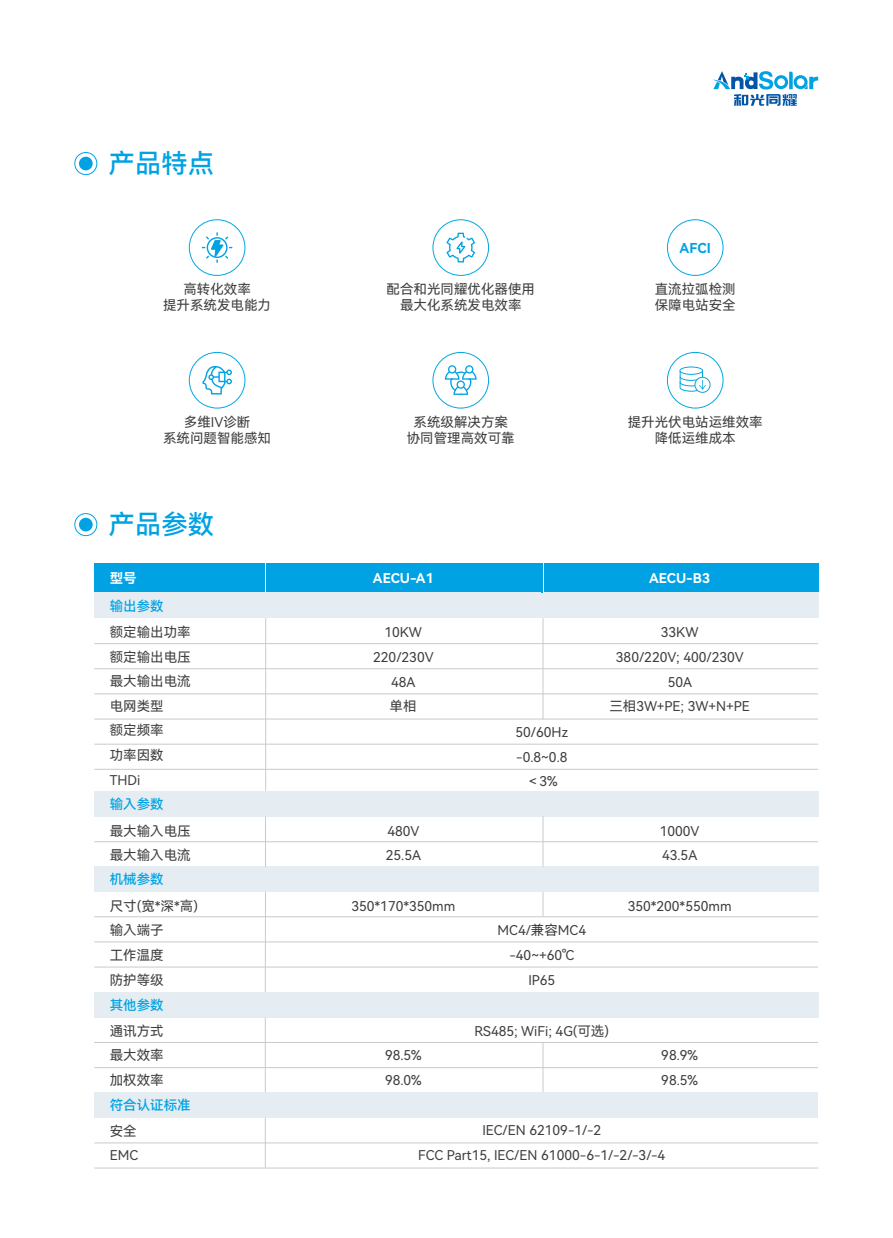
<style>
.page{position:relative;width:893px;height:1238px;background:#fff}
.page>*{position:absolute;margin:0;border:0;box-sizing:border-box;transform-origin:0 0}
.t1{font:26.4px "Harmony OS Sans SC Medium";color:#00a2e4}
.t2{font:13.65px "Harmony OS Sans SC Bold";color:#00a2e4}
.t3{font:13.5px/24.6px "Harmony OS Sans SC";color:#3e3e3f;text-align:center}
.t4{font:13.5px "Harmony OS Sans SC Medium";color:#00a2e4}
.t5{font:13.5px "Harmony OS Sans SC Bold";color:#fff}
</style>
<div class="page">
<div style="left:79px;top:157px;width:14px;height:13px;background:#00a2e4;border-radius:50%"></div>
<div style="left:75px;top:152px;width:22px;height:23px;border:1px solid #00a2e4;border-radius:50%"></div>
<svg style="left:713px;top:71px;width:105px;height:35px"></svg>
<div style="left:79px;top:517px;width:14px;height:14px;background:#00a2e4;border-radius:50%"></div>
<div style="left:75px;top:513px;width:22px;height:23px;border:1px solid #00a2e4;border-radius:50%"></div>
<hr style="left:94px;top:643px;width:724px;height:1px;background:#c9cacc">
<hr style="left:94px;top:668px;width:724px;height:1px;background:#c9cacc">
<hr style="left:94px;top:693px;width:724px;height:1px;background:#c9cacc">
<hr style="left:94px;top:718px;width:724px;height:1px;background:#c9cacc">
<hr style="left:94px;top:743px;width:724px;height:1px;background:#c9cacc">
<hr style="left:94px;top:769px;width:724px;height:1px;background:#c9cacc">
<hr style="left:94px;top:916px;width:724px;height:1px;background:#c9cacc">
<hr style="left:94px;top:941px;width:724px;height:1px;background:#c9cacc">
<hr style="left:94px;top:966px;width:724px;height:1px;background:#c9cacc">
<hr style="left:94px;top:1042px;width:724px;height:1px;background:#c9cacc">
<hr style="left:94px;top:1067px;width:724px;height:1px;background:#c9cacc">
<hr style="left:94px;top:1142px;width:724px;height:1px;background:#c9cacc">
<hr style="left:94px;top:1167px;width:724px;height:1px;background:#c9cacc">
<div style="left:94px;top:866px;width:171px;height:25px;background:#e5edf2"></div>
<div style="left:265px;top:866px;width:128px;height:25px;background:#e5edf2"></div>
<div style="left:393px;top:866px;width:300px;height:25px;background:#e5edf2"></div>
<div style="left:693px;top:866px;width:125px;height:25px;background:#e5edf2"></div>
<div style="left:94px;top:992px;width:171px;height:25px;background:#e5edf2"></div>
<div style="left:265px;top:992px;width:278px;height:25px;background:#e5edf2"></div>
<div style="left:543px;top:992px;width:275px;height:25px;background:#e5edf2"></div>
<div style="left:94px;top:1092px;width:171px;height:25px;background:#e5edf2"></div>
<div style="left:265px;top:1092px;width:553px;height:25px;background:#e5edf2"></div>
<div style="left:266px;top:563px;width:275px;height:29px;background:#00a2e4"></div>
<div style="left:94px;top:563px;width:171px;height:29px;background:#00a2e4"></div>
<div style="left:94px;top:592px;width:171px;height:26px;background:#e5edf2"></div>
<div style="left:265px;top:592px;width:278px;height:26px;background:#e5edf2"></div>
<div style="left:541px;top:563px;width:277px;height:29px;background:#00a2e4"></div>
<div style="left:543px;top:592px;width:275px;height:26px;background:#e5edf2"></div>
<hr style="left:265px;top:618px;width:1px;height:174px;background:#c9cacc">
<hr style="left:265px;top:891px;width:1px;height:101px;background:#c9cacc">
<hr style="left:265px;top:1017px;width:1px;height:75px;background:#c9cacc">
<hr style="left:265px;top:1117px;width:1px;height:50px;background:#c9cacc">
<svg style="left:543px;top:563px;width:1px;height:29px"></svg>
<div style="left:94px;top:791px;width:171px;height:25px;background:#e5edf2"></div>
<div style="left:265px;top:791px;width:278px;height:25px;background:#e5edf2"></div>
<div style="left:543px;top:791px;width:275px;height:25px;background:#e5edf2"></div>
<hr style="left:94px;top:841px;width:724px;height:1px;background:#c9cacc">
<hr style="left:265px;top:816px;width:1px;height:50px;background:#c9cacc">
<hr style="left:543px;top:816px;width:1px;height:50px;background:#c9cacc">
<hr style="left:543px;top:618px;width:1px;height:101px;background:#c9cacc">
<svg style="left:543px;top:891px;width:1px;height:25px"></svg>
<hr style="left:543px;top:1042px;width:1px;height:50px;background:#c9cacc">
<div style="left:667px;top:219px;width:56px;height:56px;border:1px solid #03a8e1;border-radius:50%"></div>
<div style="left:189px;top:219px;width:56px;height:56px;border:1px solid #03a8e1;border-radius:50%"></div>
<svg style="left:202px;top:232px;width:30px;height:31px"></svg>
<div style="left:433px;top:219px;width:56px;height:56px;border:1px solid #03a8e1;border-radius:50%"></div>
<div style="left:667px;top:352px;width:56px;height:56px;border:1px solid #03a8e1;border-radius:50%"></div>
<div style="left:679px;top:366px;width:24px;height:9px;border:1px solid #03a8e1;border-radius:50%"></div>
<div style="left:694px;top:377px;width:16px;height:16px;border:1px solid #239ccf;border-radius:50%"></div>
<svg style="left:679px;top:370px;width:27px;height:22px"></svg>
<div style="left:433px;top:352px;width:56px;height:56px;border:1px solid #03a8e1;border-radius:50%"></div>
<div style="left:189px;top:352px;width:56px;height:56px;border:1px solid #03a8e1;border-radius:50%"></div>
<svg style="left:202px;top:366px;width:30px;height:28px"></svg>
<svg style="left:445px;top:365px;width:32px;height:30px"></svg>
<svg style="left:446px;top:233px;width:29px;height:29px"></svg>
<h1 class="t1" style="left:109px;top:145px;width:107px">产品特点</h1>
<p class="t2" style="left:680px;top:238px;width:33px">AFCI</p>
<p class="t3" style="left:163px;top:281px;width:109px;line-height:16.2px">高转化效率<br>提升系统发电能力</p>
<p class="t3" style="left:386px;top:281px;width:150px;line-height:16.2px">配合和光同耀优化器使用最大化系统发电效率</p>
<p class="t3" style="left:655px;top:281px;width:82px;line-height:16.2px;text-align:left">直流拉弧检测保障电站安全</p>
<p class="t3" style="left:163px;top:413px;width:109px;line-height:16.2px">多维IV诊断<br>系统问题智能感知</p>
<p class="t3" style="left:407px;top:413px;width:109px;line-height:16.2px">系统级解决方案协同管理高效可靠</p>
<p class="t3" style="left:628px;top:413px;width:136px;line-height:16.2px">提升光伏电站运维效率降低运维成本</p>
<h1 class="t1" style="left:109px;top:506px;width:107px">产品参数</h1>
<p class="t5" style="left:110px;top:569px;width:28px">型号</p>
<p class="t4" style="left:110px;top:596px;width:55px">输出参数</p>
<p class="t3" style="left:110px;top:619px;width:82px;text-align:left">额定输出功率额定输出电压最大输出电流电网类型<br>额定频率<br>功率因数<br>THDi</p>
<p class="t5" style="left:373px;top:569px;width:62px">AECU-A1</p>
<p class="t5" style="left:649px;top:569px;width:63px">AECU-B3</p>
<p class="t3" style="left:373px;top:619px;width:62px">10KW<br>220/230V<br>48A<br>单相</p>
<p class="t3" style="left:609px;top:619px;width:142px">33KW<br>380/220V; 400/230V<br>50A<br>三相3W+PE; 3W+N+PE</p>
<p class="t3" style="left:516px;top:719px;width:54px">50/60Hz -0.8~0.8＜3%</p>
<p class="t4" style="left:110px;top:794px;width:55px">输入参数</p>
<p class="t3" style="left:110px;top:817px;width:82px;text-align:left">最大输入电压最大输入电流</p>
<p class="t3" style="left:386px;top:817px;width:37px;text-align:left">480V<br>25.5A</p>
<p class="t3" style="left:660px;top:817px;width:41px;text-align:left">1000V<br>43.5A</p>
<p class="t4" style="left:110px;top:870px;width:55px">机械参数</p>
<p class="t3" style="left:110px;top:893px;width:90px;text-align:left">尺寸(宽*深*高)输入端子<br>工作温度<br>防护等级</p>
<p class="t4" style="left:110px;top:995px;width:55px">其他参数</p>
<p class="t3" style="left:110px;top:1018px;width:55px;text-align:justify">通讯方式最大效率加权效率</p>
<p class="t4" style="left:110px;top:1095px;width:82px">符合认证标准</p>
<p class="t3" style="left:110px;top:1117px;width:30px;text-align:left">安全<br>EMC</p>
<p class="t3" style="left:351px;top:893px;width:105px">350*170*350mm</p>
<p class="t3" style="left:628px;top:893px;width:105px">350*200*550mm</p>
<p class="t3" style="left:498px;top:917px;width:90px">MC4/兼容MC4 -40~+60℃<br>IP65</p>
<p class="t3" style="left:385px;top:1042px;width:38px;text-align:left">98.5%<br>98.0%</p>
<p class="t3" style="left:475px;top:1018px;width:136px">RS485; WiFi; 4G(可选)</p>
<p class="t3" style="left:661px;top:1042px;width:38px;text-align:left">98.9%<br>98.5%</p>
<p class="t3" style="left:418px;top:1117px;width:249px">IEC/EN 62109-1/-2<br>FCC Part15, IEC/EN 61000-6-1/-2/-3/-4</p>
</div>
